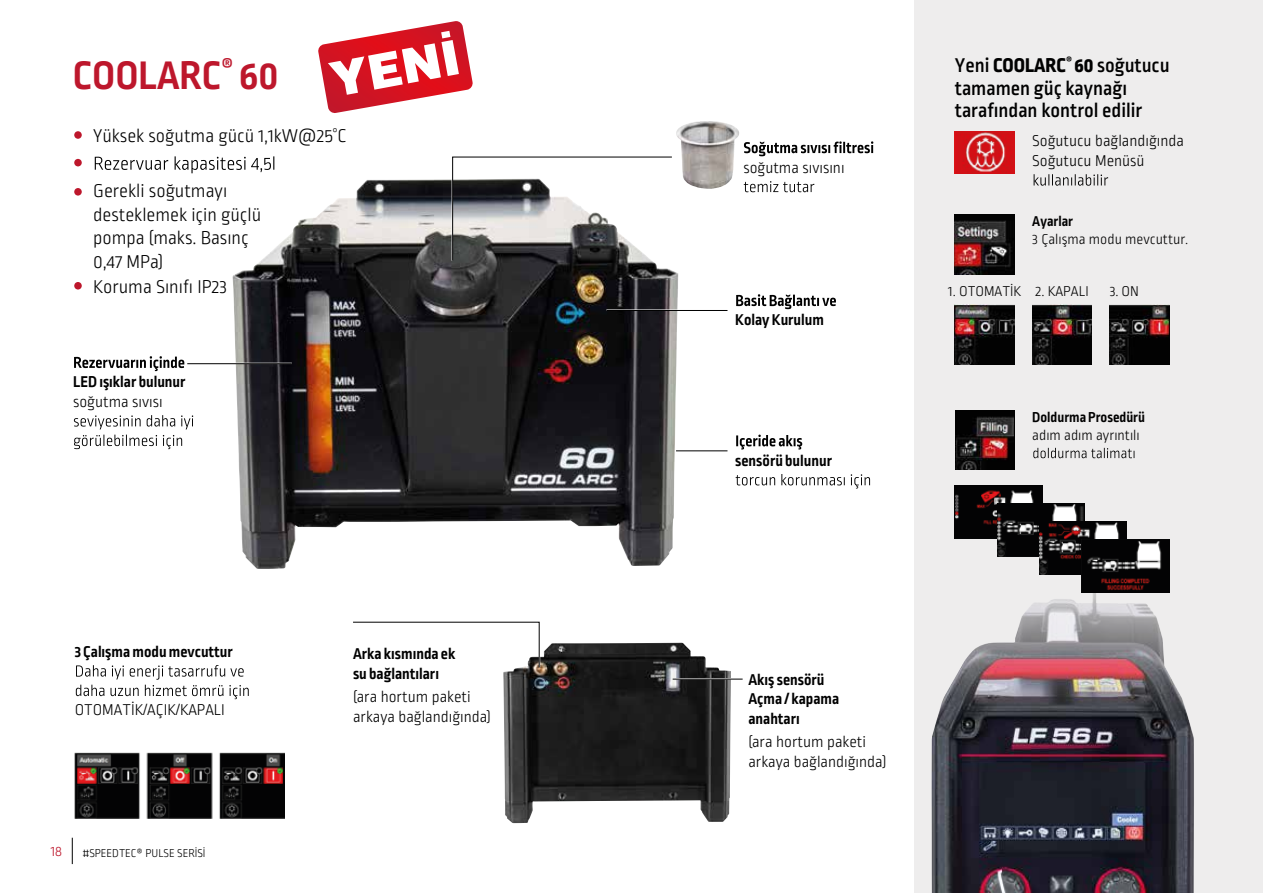
<style>
.page{position:relative;width:1263px;height:893px;background:#fff}
.page>*{position:absolute;margin:0;border:0;box-sizing:border-box;transform-origin:0 0}
.t1{font:48px "Helvetica Black Tr";color:#fff}
.t2{font:700 42px "Ropa Sans Pro";color:#bd172c}
.t3{font:500 21px/22.5px "Ropa Sans Pro";color:#010101}
.t4{font:300 19.5px/23.4px "Ropa Sans Pro";color:#010101}
.t5{font:300 16.5px/19.8px "Ropa Sans Pro";color:#010101}
.t6{font:700 16.5px/19.8px "Ropa Sans Pro";color:#010101}
.t7{font:300 15px "Ropa Sans Pro";color:#010101}
.t8{font:700 15px "Ropa Sans Pro";color:#010101}
.t9{font:300 15px "Ropa Sans Pro";color:#bd172c}
.t10{font:300 12px "Ropa Sans Pro";color:#010101}
.s1{font-weight:800}
</style>
<div class="page">
<img style="left:503px;top:643px;width:228px;height:180px">
<img style="left:232px;top:179px;width:446px;height:390px">
<div style="left:915px;top:0;width:348px;height:893px;background:#eeeded"></div>
<svg style="left:74px;top:131px;width:8px;height:8px"></svg>
<svg style="left:74px;top:159px;width:8px;height:7px"></svg>
<svg style="left:95px;top:156px;width:179px;height:17px"></svg>
<svg style="left:74px;top:188px;width:8px;height:8px"></svg>
<svg style="left:74px;top:282px;width:8px;height:8px"></svg>
<img style="left:75px;top:753px;width:210px;height:65px">
<svg style="left:744px;top:141px;width:129px;height:15px"></svg>
<svg style="left:744px;top:181px;width:70px;height:11px"></svg>
<svg style="left:74px;top:356px;width:110px;height:15px"></svg>
<svg style="left:74px;top:415px;width:119px;height:14px"></svg>
<svg style="left:74px;top:435px;width:108px;height:14px"></svg>
<svg style="left:736px;top:435px;width:66px;height:14px"></svg>
<svg style="left:736px;top:474px;width:134px;height:14px"></svg>
<svg style="left:736px;top:294px;width:100px;height:15px"></svg>
<svg style="left:76px;top:665px;width:173px;height:34px"></svg>
<hr style="left:187px;top:363px;width:105px;height:1px;background:#010101">
<hr style="left:676px;top:450px;width:51px;height:1px;background:#010101">
<svg style="left:353px;top:621px;width:188px;height:48px"></svg>
<hr style="left:673px;top:678px;width:70px;height:1px;background:#fff">
<hr style="left:673px;top:679px;width:70px;height:1px;background:#010101">
<hr style="left:606px;top:309px;width:121px;height:2px;background:#fff">
<hr style="left:606px;top:310px;width:121px;height:1px;background:#010101">
<img style="left:955px;top:131px;width:59px;height:43px">
<svg style="left:1033px;top:174px;width:75px;height:12px"></svg>
<svg style="left:1033px;top:448px;width:101px;height:10px"></svg>
<img style="left:955px;top:304px;width:59px;height:60px">
<img style="left:1032px;top:304px;width:60px;height:60px">
<img style="left:1110px;top:304px;width:59px;height:60px">
<img style="left:955px;top:214px;width:59px;height:60px">
<svg style="left:955px;top:410px;width:59px;height:60px"></svg>
<img style="left:956px;top:410px;width:57px;height:60px">
<img style="left:676px;top:121px;width:32px;height:39px">
<img style="left:932px;top:574px;width:262px;height:319px">
<img style="left:955px;top:486px;width:87px;height:53px">
<img style="left:997px;top:504px;width:87px;height:53px">
<img style="left:1039px;top:522px;width:88px;height:52px">
<img style="left:1082px;top:540px;width:87px;height:52px">
<svg style="left:451px;top:156px;width:222px;height:106px"></svg>
<svg style="left:318px;top:21px;width:155px;height:92px"></svg>
<svg style="left:72px;top:838px;width:1px;height:26px"></svg>
<h1 class="t1" style="left:325px;top:50px;width:132px;rotate:-11deg">YENİ</h1>
<h2 class="t2" style="left:73px;top:51px;width:207px">COOLARC<sup>®</sup> 60</h2>
<p class="t4" style="left:93px;top:125px;width:255px">Yüksek soğutma gücü 1,1kW@25<sup>°</sup>C</p>
<p class="t4" style="left:93px;top:181px;width:170px">Gerekli soğutmayı desteklemek için güçlü pompa (maks. Basınç<br>0,47 MPa)</p>
<p class="t4" style="left:93px;top:276px;width:135px">Koruma Sınıfı IP23</p>
<p class="t6" style="left:73px;top:373px;width:114px">LED ışıklar bulunur</p>
<p class="t5" style="left:73px;top:393px;width:91px">soğutma sıvısı</p>
<p class="t6" style="left:75px;top:642px;width:160px">3 Çalışma modu mevcuttur</p>
<p class="t5" style="left:75px;top:701px;width:152px">OTOMATİK/AÇIK/KAPALI</p>
<p class="t9" style="left:51px;top:843px;width:13px">18</p>
<p class="t10" style="left:83px;top:847px;width:124px">#SPEEDTEC® PULSE SERİSİ</p>
<p class="t6" style="left:353px;top:644px;width:104px">Arka kısmında ek su bağlantıları</p>
<p class="t5" style="left:353px;top:688px;width:139px">(ara hortum paketi arkaya bağlandığında)</p>
<p class="t5" style="left:743px;top:158px;width:103px">soğutma sıvısını</p>
<p class="t6" style="left:735px;top:311px;width:90px">Kolay Kurulum</p>
<p class="t6" style="left:735px;top:451px;width:98px">sensörü bulunur</p>
<p class="t3" style="left:955px;top:55px;width:216px">Yeni <span class="s1">COOLARC</span><sup>®</sup> <span class="s1">60</span> soğutucu tamamen güç kaynağı tarafından kontrol edilir</p>
<p class="t5" style="left:1032px;top:132px;width:153px">Soğutucu bağlandığında<br>Soğutucu Menüsü</p>
<p class="t8" style="left:1032px;top:213px;width:42px">Ayarlar</p>
<p class="t7" style="left:1032px;top:232px;width:158px">3 Çalışma modu mevcuttur.</p>
<p class="t7" style="left:948px;top:283px;width:142px">1. OTOMATİK 2. KAPALI</p>
<p class="t7" style="left:1110px;top:283px;width:31px">3. ON</p>
<p class="t8" style="left:1032px;top:409px;width:114px">Doldurma Prosedürü</p>
<p class="t7" style="left:1032px;top:427px;width:109px">adım adım ayrıntılı</p>
<p class="t6" style="left:748px;top:670px;width:92px">Akış sensörü<br>Açma / kapama anahtarı</p>
<p class="t5" style="left:748px;top:733px;width:139px">(ara hortum paketi arkaya bağlandığında)</p>
</div>
